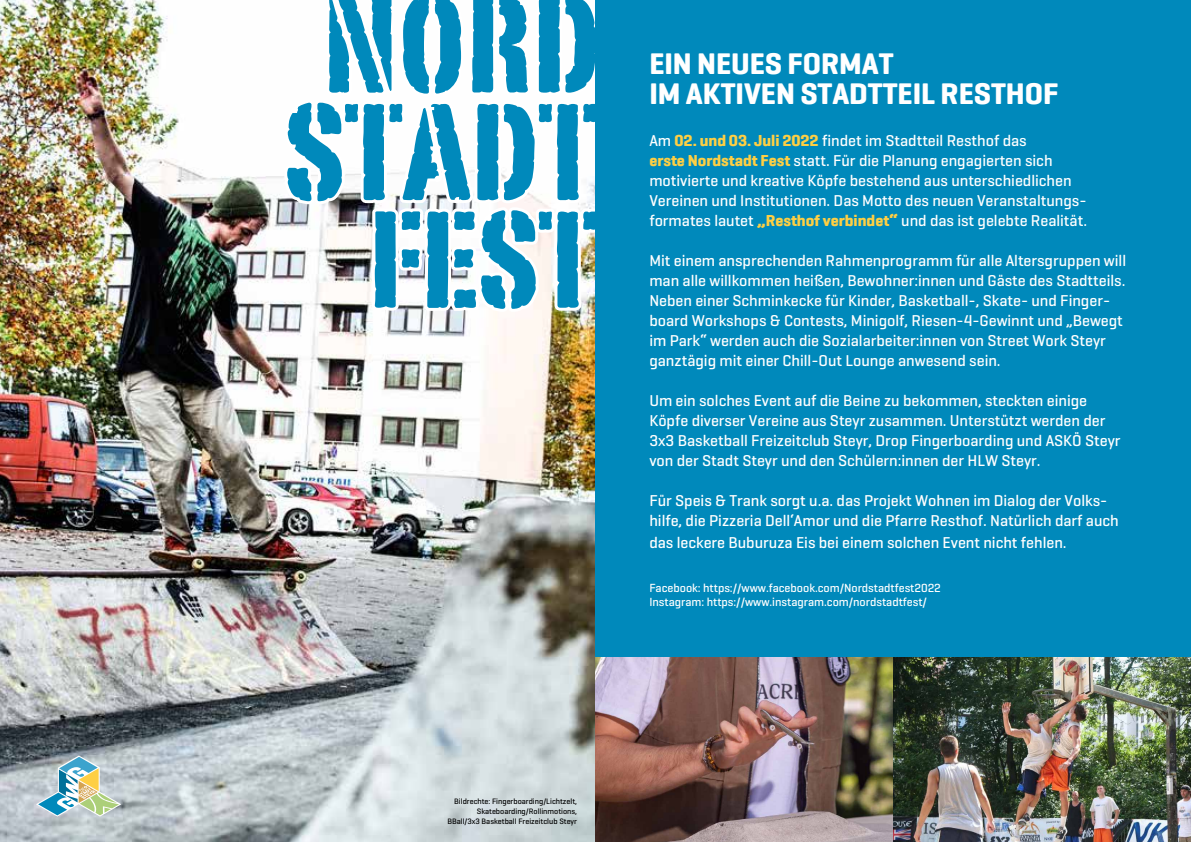
<style>
.page{position:relative;width:1191px;height:842px;background:#fff}
.page>*{position:absolute;margin:0;border:0;box-sizing:border-box;transform-origin:0 0}
.t1{font:700 30px/30px "Geogrotesque W01";color:#fff}
.t2{font:500 16px/20px "Geogrotesque W01";color:#fff}
.t3{font:500 12px/14px "Geogrotesque W01";color:#fff}
.t4{font:500 8px/10px "Geogrotesque W01";color:#000;text-align:right}
.s1{font-weight:700;color:#fecf44}
</style>
<div class="page">
<img style="left:0;top:0;width:282px;height:842px">
<img style="left:282px;top:102px;width:313px;height:740px">
<svg style="left:323px;top:0;width:272px;height:215px"></svg>
<div style="left:595px;top:0;width:596px;height:842px;background:#0089bb"></div>
<svg style="left:36px;top:755px;width:85px;height:62px;background:#aac2be"></svg>
<img style="left:595px;top:658px;width:596px;height:184px">
<h1 class="t1" style="left:649px;top:48px;width:410px">EIN NEUES FORMAT<br>IM AKTIVEN STADTTEIL RESTHOF</h1>
<p class="t2" style="left:649px;top:130px;width:439px">Am <span class="s1">02. und 03. Juli 2022</span> findet im Stadtteil Resthof das<br><span class="s1">erste Nordstadt Fest</span> statt. Für die Planung engagierten sich motivierte und kreative Köpfe bestehend aus unterschiedlichen Vereinen und Institutionen. Das Motto des neuen Veranstaltungs&shy;formates lautet <span class="s1">„Resthof verbindet“</span> und das ist gelebte Realität.</p>
<p class="t2" style="left:649px;top:250px;width:478px">Mit einem ansprechenden Rahmenprogramm für alle Altersgruppen will man alle willkommen heißen, Bewohner:innen und Gäste des Stadtteils.<br>Neben einer Schminkecke für Kinder, Basketball-, Skate- und Finger&shy;board Workshops &amp; Contests, Minigolf, Riesen-4-Gewinnt und „Bewegt im Park“ werden auch die Sozialarbeiter:innen von Street Work Steyr ganztägig mit einer Chill-Out Lounge anwesend sein.</p>
<p class="t2" style="left:649px;top:390px;width:473px">Um ein solches Event auf die Beine zu bekommen, steckten einige Köpfe diverser Vereine aus Steyr zusammen. Unterstützt werden der 3x3 Basketball Freizeitclub Steyr, Drop Fingerboarding und ASKÖ Steyr von der Stadt Steyr und den Schülern:innen der HLW Steyr.</p>
<p class="t2" style="left:649px;top:490px;width:471px">Für Speis &amp; Trank sorgt u.a. das Projekt Wohnen im Dialog der Volks&shy;hilfe, die Pizzeria Dell‘Amor und die Pfarre Resthof. Natürlich darf auch</p>
<p class="t2" style="left:649px;top:532px;width:419px">das leckere Buburuza Eis bei einem solchen Event nicht fehlen.</p>
<p class="t3" style="left:649px;top:580px;width:293px">Facebook: https://www.facebook.com/Nordstadtfest2022<br>Instagram: https://www.instagram.com/nordstadtfest/</p>
<p class="t4" style="left:447px;top:796px;width:131px">Bildrechte: Fingerboarding/Lichtzelt,<br>Skateboarding/Rollinmotions,<br>BBall/3x3 Basketball Freizeitclub Steyr</p>
</div>
